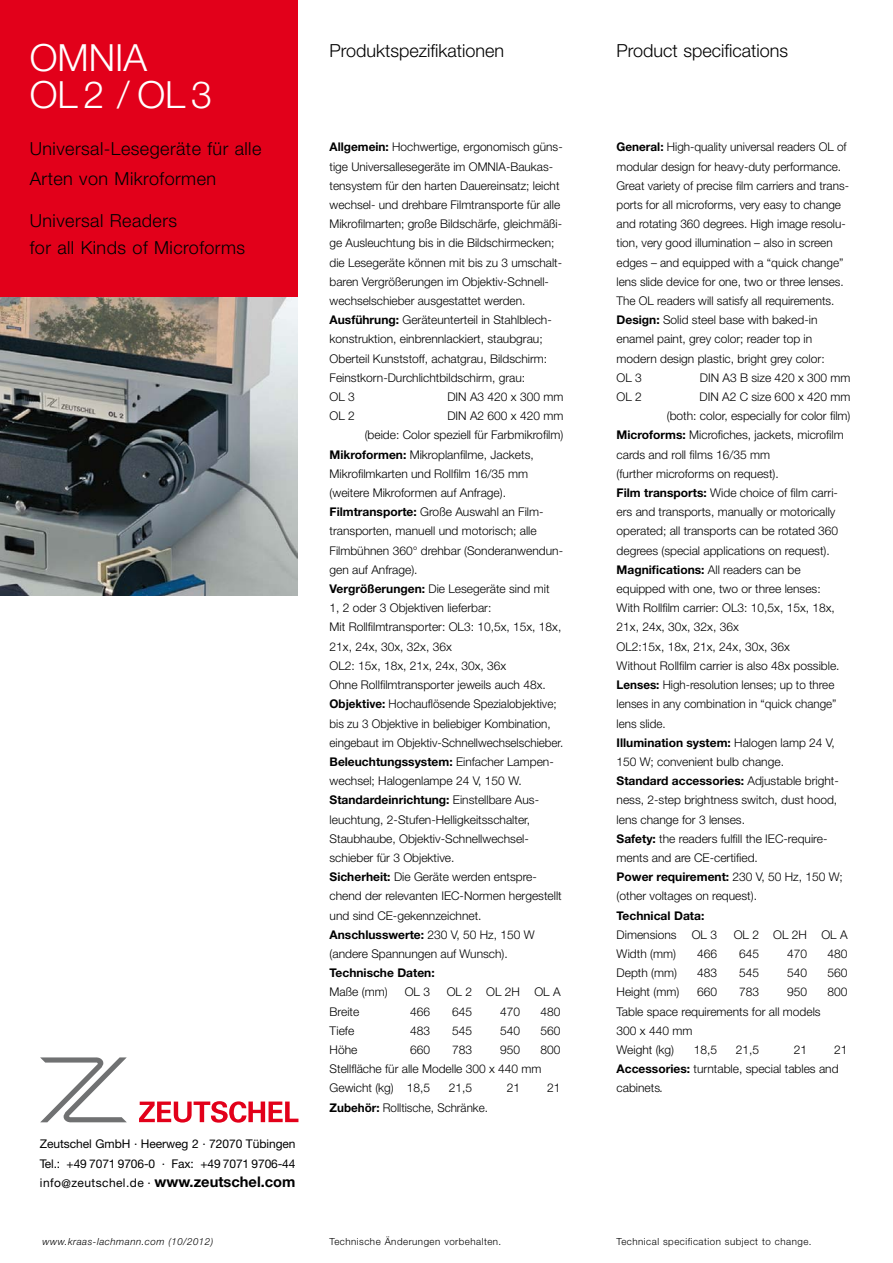
<style>
.page{position:relative;width:893px;height:1263px;background:#fff}
.page>*{position:absolute;margin:0;border:0;box-sizing:border-box;transform-origin:0 0}
.t1{font:300 37.5px "Helvetica Neue";color:#fff}
.t2{font:300 18px/30px "Helvetica Neue";letter-spacing:.025em;color:#000}
.t3{font:300 18px "Helvetica Neue";color:#000}
.t4{font:300 12px/19.2px "Helvetica Neue";color:#000}
.t5{font:12px "Helvetica Neue";letter-spacing:-.005em;color:#000}
.t6{font:12px "Helvetica Neue";letter-spacing:.035em;color:#000}
.t7{font:700 12px "Helvetica Neue";color:#000}
.t8{font:300 9.75px "Helvetica Neue";letter-spacing:.05em;color:#000}
.t9{font:italic 300 9.75px "Helvetica Neue";letter-spacing:.05em;color:#000}
.s1{font-weight:700;font-size:14.7px}
.s2{font-weight:700}
.s3{font-style:italic}
</style>
<div class="page">
<div style="left:0;top:0;width:298px;height:298px;background:#e2001a"></div>
<img style="left:0;top:298px;width:298px;height:297px">
<svg style="left:40px;top:1057px;width:87px;height:65px"></svg>
<svg style="left:139px;top:1101px;width:159px;height:22px"></svg>
<p class="t1" style="left:30px;top:35px;width:119px">OMNIA</p>
<p class="t1" style="left:30px;top:72px;width:184px">OL2 /OL3</p>
<p class="t2" style="left:30px;top:133px;width:233px">Universal-Lesegeräte für alle<br>Arten von Mikroformen</p>
<p class="t2" style="left:30px;top:207px;width:217px;line-height:27px">Universal Readers<br>for all Kinds of Microforms</p>
<p class="t5" style="left:40px;top:1137px;width:257px">Zeutschel GmbH · Heerweg 2 · 72070 Tübingen</p>
<p class="t5" style="left:40px;top:1156px;width:257px">Tel.: +49 7071 9706-0 · Fax: +49 7071 9706-44</p>
<p class="t6" style="left:40px;top:1176px;width:257px">info@zeutschel.de · <span class="s1">www.zeutschel.com</span></p>
<p class="t3" style="left:330px;top:39px;width:176px">Produktspezifikationen</p>
<p class="t3" style="left:617px;top:39px;width:173px">Product specifications</p>
<p class="t4" style="left:330px;top:137px;width:235px"><span class="s2">Allgemein:</span> Hochwertige, ergonomisch güns&shy;tige Universallesegeräte im OMNIA-Baukas&shy;tensystem für den harten Dauereinsatz; leicht wechsel- und drehbare Filmtransporte für alle Mikrofilmarten; große Bildschärfe, gleichmäßi&shy;ge Ausleuchtung bis in die Bildschirmecken; die Lesegeräte können mit bis zu 3 umschalt&shy;baren Vergrößerungen im Objektiv-Schnell&shy;wechselschieber ausgestattet werden.</p>
<p class="t4" style="left:330px;top:310px;width:224px"><span class="s2">Ausführung:</span> Geräteunterteil in Stahlblech&shy;konstruktion, einbrennlackiert, staubgrau; Oberteil Kunststoff, achatgrau, Bildschirm:<br>Feinstkorn-Durchlichtbildschirm, grau:</p>
<p class="t4" style="left:330px;top:387px;width:27px">OL 3</p>
<p class="t4" style="left:447px;top:387px;width:118px">DIN A3 420 x 300 mm</p>
<p class="t4" style="left:330px;top:406px;width:27px">OL 2</p>
<p class="t4" style="left:447px;top:406px;width:118px">DIN A2 600 x 420 mm</p>
<p class="t4" style="left:365px;top:425px;width:200px">(beide: Color speziell für Farbmikrofilm)</p>
<p class="t4" style="left:330px;top:444px;width:206px"><span class="s2">Mikroformen:</span> Mikroplanfilme, Jackets,</p>
<p class="t4" style="left:330px;top:464px;width:200px">Mikrofilmkarten und Rollfilm 16/35 mm</p>
<p class="t4" style="left:330px;top:483px;width:178px">(weitere Mikroformen auf Anfrage).</p>
<p class="t4" style="left:330px;top:502px;width:235px"><span class="s2">Filmtransporte:</span> Große Auswahl an Film&shy;transporten, manuell und motorisch; alle Filmbühnen 360° drehbar (Sonderanwendun&shy;gen auf Anfrage).</p>
<p class="t4" style="left:330px;top:579px;width:222px"><span class="s2">Vergrößerungen:</span> Die Lesegeräte sind mit<br>1, 2 oder 3 Objektiven lieferbar:</p>
<p class="t4" style="left:330px;top:617px;width:233px">Mit Rollfilmtransporter: OL3: 10,5x, 15x, 18x,<br>21x, 24x, 30x, 32x, 36x</p>
<p class="t4" style="left:330px;top:656px;width:178px">OL2: 15x, 18x, 21x, 24x, 30x, 36x</p>
<p class="t4" style="left:330px;top:675px;width:218px">Ohne Rollfilmtransporter jeweils auch 48x.</p>
<p class="t4" style="left:330px;top:694px;width:235px"><span class="s2">Objektive:</span> Hochauflösende Spezialobjektive; bis zu 3 Objektive in beliebiger Kombination, eingebaut im Objektiv-Schnellwechselschieber.</p>
<p class="t4" style="left:330px;top:752px;width:226px"><span class="s2">Beleuchtungssystem:</span> Einfacher Lampen&shy;wechsel; Halogenlampe 24 V, 150 W.</p>
<p class="t4" style="left:330px;top:790px;width:211px"><span class="s2">Standardeinrichtung:</span> Einstellbare Aus&shy;leuchtung, 2-Stufen-Helligkeitsschalter,<br>Staubhaube, Objektiv-Schnellwechsel-</p>
<p class="t4" style="left:330px;top:848px;width:126px">schieber für 3 Objektive.</p>
<p class="t4" style="left:330px;top:867px;width:234px"><span class="s2">Sicherheit:</span> Die Geräte werden entspre&shy;chend der relevanten IEC-Normen hergestellt und sind CE-gekennzeichnet.</p>
<p class="t4" style="left:330px;top:924px;width:207px"><span class="s2">Anschlusswerte:</span> 230 V, 50 Hz, 150 W (andere Spannungen auf Wunsch).</p>
<p class="t7" style="left:330px;top:965px;width:107px">Technische Daten:</p>
<p class="t4" style="left:330px;top:982px;width:60px">Maße (mm)</p>
<p class="t4" style="left:405px;top:982px;width:27px">OL 3</p>
<p class="t4" style="left:447px;top:982px;width:115px">OL 2 OL 2H OL A</p>
<p class="t4" style="left:330px;top:1001px;width:31px">Breite</p>
<p class="t4" style="left:410px;top:1001px;width:22px">466</p>
<p class="t4" style="left:452px;top:1001px;width:22px">645</p>
<p class="t4" style="left:500px;top:1001px;width:22px">470</p>
<p class="t4" style="left:541px;top:1001px;width:22px">480</p>
<p class="t4" style="left:330px;top:1020px;width:26px">Tiefe</p>
<p class="t4" style="left:410px;top:1020px;width:22px">483</p>
<p class="t4" style="left:452px;top:1020px;width:22px">545</p>
<p class="t4" style="left:500px;top:1020px;width:22px">540</p>
<p class="t4" style="left:541px;top:1020px;width:22px">560</p>
<p class="t4" style="left:330px;top:1040px;width:29px">Höhe</p>
<p class="t4" style="left:410px;top:1040px;width:22px">660</p>
<p class="t4" style="left:452px;top:1040px;width:22px">783</p>
<p class="t4" style="left:500px;top:1040px;width:22px">950</p>
<p class="t4" style="left:541px;top:1040px;width:22px">800</p>
<p class="t4" style="left:330px;top:1059px;width:214px">Stellfläche für alle Modelle 300 x 440 mm</p>
<p class="t4" style="left:330px;top:1078px;width:102px">Gewicht (kg) 18,5</p>
<p class="t4" style="left:449px;top:1078px;width:25px">21,5</p>
<p class="t4" style="left:507px;top:1078px;width:15px">21</p>
<p class="t4" style="left:547px;top:1078px;width:15px">21</p>
<p class="t4" style="left:330px;top:1097px;width:160px"><span class="s2">Zubehör:</span> Rolltische, Schränke.</p>
<p class="t4" style="left:617px;top:137px;width:234px"><span class="s2">General:</span> High-quality universal readers OL of modular design for heavy-duty performance.<br>Great variety of precise film carriers and trans&shy;ports for all microforms, very easy to change and rotating 360 degrees. High image resolu&shy;tion, very good illumination – also in screen edges – and equipped with a “quick change” lens slide device for one, two or three lenses.<br>The OL readers will satisfy all requirements.</p>
<p class="t4" style="left:617px;top:310px;width:210px"><span class="s2">Design:</span> Solid steel base with baked-in enamel paint, grey color; reader top in modern design plastic, bright grey color:</p>
<p class="t4" style="left:617px;top:368px;width:27px">OL 3</p>
<p class="t4" style="left:700px;top:368px;width:152px">DIN A3 B size 420 x 300 mm</p>
<p class="t4" style="left:617px;top:387px;width:27px">OL 2</p>
<p class="t4" style="left:699px;top:387px;width:152px">DIN A2 C size 600 x 420 mm</p>
<p class="t4" style="left:667px;top:406px;width:185px">(both: color, especially for color film)</p>
<p class="t4" style="left:617px;top:425px;width:229px"><span class="s2">Microforms:</span> Microfiches, jackets, microfilm cards and roll films 16/35 mm</p>
<p class="t4" style="left:617px;top:464px;width:164px">(further microforms on request).</p>
<p class="t4" style="left:617px;top:483px;width:223px"><span class="s2">Film transports:</span> Wide choice of film carri&shy;ers and transports, manually or motorically operated; all transports can be rotated 360 degrees (special applications on request).</p>
<p class="t4" style="left:617px;top:560px;width:206px"><span class="s2">Magnifications:</span> All readers can be equipped with one, two or three lenses:</p>
<p class="t4" style="left:617px;top:598px;width:220px">With Rollfilm carrier: OL3: 10,5x, 15x, 18x,<br>21x, 24x, 30x, 32x, 36x</p>
<p class="t4" style="left:617px;top:636px;width:175px">OL2:15x, 18x, 21x, 24x, 30x, 36x</p>
<p class="t4" style="left:617px;top:656px;width:224px">Without Rollfilm carrier is also 48x possible.</p>
<p class="t4" style="left:617px;top:675px;width:221px"><span class="s2">Lenses:</span> High-resolution lenses; up to three lenses in any combination in “quick change” lens slide.</p>
<p class="t4" style="left:617px;top:732px;width:220px"><span class="s2">Illumination system:</span> Halogen lamp 24 V,<br>150 W; convenient bulb change.</p>
<p class="t4" style="left:617px;top:771px;width:224px"><span class="s2">Standard accessories:</span> Adjustable bright&shy;ness, 2-step brightness switch, dust hood, lens change for 3 lenses.</p>
<p class="t4" style="left:617px;top:828px;width:212px"><span class="s2">Safety:</span> the readers fulfill the IEC-require&shy;ments and are CE-certified.</p>
<p class="t4" style="left:617px;top:867px;width:228px"><span class="s2">Power requirement:</span> 230 V, 50 Hz, 150 W; (other voltages on request).</p>
<p class="t7" style="left:617px;top:908px;width:89px">Technical Data:</p>
<p class="t4" style="left:617px;top:924px;width:61px">Dimensions</p>
<p class="t4" style="left:692px;top:924px;width:27px">OL 3</p>
<p class="t4" style="left:734px;top:924px;width:115px">OL 2 OL 2H OL A</p>
<p class="t4" style="left:617px;top:944px;width:61px">Width (mm)</p>
<p class="t4" style="left:697px;top:944px;width:22px">466</p>
<p class="t4" style="left:739px;top:944px;width:22px">645</p>
<p class="t4" style="left:787px;top:944px;width:22px">470</p>
<p class="t4" style="left:828px;top:944px;width:22px">480</p>
<p class="t4" style="left:617px;top:963px;width:62px">Depth (mm)</p>
<p class="t4" style="left:697px;top:963px;width:22px">483</p>
<p class="t4" style="left:739px;top:963px;width:22px">545</p>
<p class="t4" style="left:787px;top:963px;width:22px">540</p>
<p class="t4" style="left:828px;top:963px;width:22px">560</p>
<p class="t4" style="left:617px;top:982px;width:64px">Height (mm)</p>
<p class="t4" style="left:697px;top:982px;width:22px">660</p>
<p class="t4" style="left:739px;top:982px;width:22px">783</p>
<p class="t4" style="left:787px;top:982px;width:22px">950</p>
<p class="t4" style="left:828px;top:982px;width:22px">800</p>
<p class="t4" style="left:617px;top:1001px;width:206px">Table space requirements for all models<br>300 x 440 mm</p>
<p class="t4" style="left:617px;top:1040px;width:59px">Weight (kg)</p>
<p class="t4" style="left:694px;top:1040px;width:25px">18,5</p>
<p class="t4" style="left:736px;top:1040px;width:25px">21,5</p>
<p class="t4" style="left:794px;top:1040px;width:15px">21</p>
<p class="t4" style="left:834px;top:1040px;width:15px">21</p>
<p class="t4" style="left:617px;top:1059px;width:223px"><span class="s2">Accessories:</span> turntable, special tables and cabinets<span class="s3">.</span></p>
<p class="t9" style="left:43px;top:1235px;width:172px">www.kraas-lachmann.com (10/2012)</p>
<p class="t8" style="left:330px;top:1235px;width:173px">Technische Änderungen vorbehalten.</p>
<p class="t8" style="left:617px;top:1235px;width:197px">Technical specification subject to change.</p>
</div>
